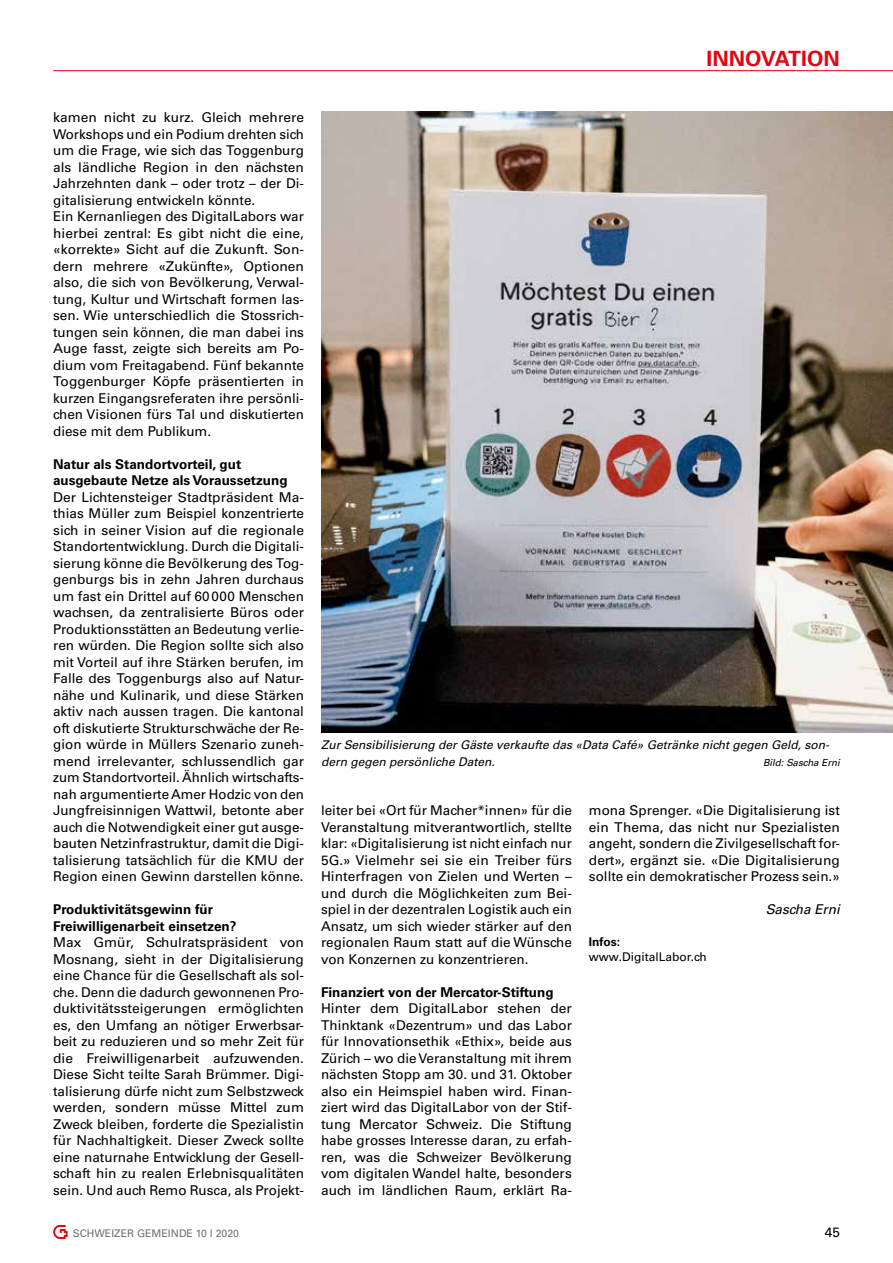
<style>
.page{position:relative;width:893px;height:1263px;background:#fff}
.page>*{position:absolute;margin:0;border:0;box-sizing:border-box;transform-origin:0 0}
.t1{font:700 21px "Univers LT Std";letter-spacing:.005em;color:#e30613}
.t2{font:13.5px/16.5px "Univers LT Std";color:#000;text-align:justify}
.t3{font:700 13.5px/16.5px "Univers LT Std";color:#000}
.t4{font:italic 13.5px "Univers LT Std";color:#000}
.t5{font:italic 12px/16.5px "Univers LT Std";color:#000}
.t6{font:12px "Univers LT Std";color:#000}
.t7{font:700 12px "Univers LT Std";color:#000}
.t8{font:10.5px "Univers LT Std";color:#706f6f}
.t9{font:italic 9.75px "Univers LT Std";color:#000}
</style>
<div class="page">
<hr style="left:53px;top:70px;width:840px;height:1px;background:#e30613">
<svg style="left:53px;top:1225px;width:15px;height:14px"></svg>
<img style="left:321px;top:111px;width:572px;height:622px">
<h1 class="t1" style="left:706px;top:46px;width:135px">INNOVATION</h1>
<p class="t2" style="left:53px;top:109px;width:252px;text-align:left">kamen nicht zu kurz. Gleich mehrere Workshops und ein Podium drehten sich um die Frage, wie sich das Toggenburg als ländliche Region in den nächsten Jahrzehnten dank – oder trotz – der Di&shy;gitalisierung entwickeln könnte.<br>Ein Kernanliegen des DigitalLabors war hierbei zentral: Es gibt nicht die eine, «korrekte» Sicht auf die Zukunft. Son&shy;dern mehrere «Zukünfte», Optionen also, die sich von Bevölkerung, Verwal&shy;tung, Kultur und Wirtschaft formen las&shy;sen. Wie unterschiedlich die Stossrich&shy;tungen sein können, die man dabei ins Auge fasst, zeigte sich bereits am Po&shy;dium vom Freitagabend. Fünf bekannte Toggenburger Köpfe präsentierten in kurzen Eingangsreferaten ihre persönli&shy;chen Visionen fürs Tal und diskutierten diese mit dem Publikum.</p>
<p class="t3" style="left:53px;top:456px;width:236px">Natur als Standortvorteil, gut ausgebaute Netze als Voraussetzung</p>
<p class="t2" style="left:53px;top:489px;width:252px">Der Lichtensteiger Stadtpräsident Ma&shy;thias Müller zum Beispiel konzentrierte sich in seiner Vision auf die regionale Standortentwicklung. Durch die Digitali&shy;sierung könne die Bevölkerung des Tog&shy;genburgs bis in zehn Jahren durchaus um fast ein Drittel auf 60000 Menschen wachsen, da zentralisierte Büros oder Produktionsstätten an Bedeutung verlie&shy;ren würden. Die Region sollte sich also mit Vorteil auf ihre Stärken berufen, im Falle des Toggenburgs also auf Natur&shy;nähe und Kulinarik, und diese Stärken aktiv nach aussen tragen. Die kantonal oft diskutierte Strukturschwäche der Re&shy;gion würde in Müllers Szenario zuneh&shy;mend irrelevanter, schlussendlich gar zum Standortvorteil. Ähnlich wirtschafts&shy;nah argumentierte Amer Hodzic von den Jungfreisinnigen Wattwil, betonte aber auch die Notwendigkeit einer gut ausge&shy;bauten Netzinfrastruktur, damit die Digi&shy;talisierung tatsächlich für die KMU der Region einen Gewinn darstellen könne.</p>
<p class="t3" style="left:53px;top:901px;width:185px">Produktivitätsgewinn für<br>Freiwilligenarbeit einsetzen?</p>
<p class="t2" style="left:53px;top:934px;width:252px">Max Gmür, Schulratspräsident von Mosnang, sieht in der Digitalisierung eine Chance für die Gesellschaft als sol&shy;che. Denn die dadurch gewonnenen Pro&shy;duktivitätssteigerungen ermöglichten es, den Umfang an nötiger Erwerbsar&shy;beit zu reduzieren und so mehr Zeit für die Freiwilligenarbeit aufzuwenden.<br>Diese Sicht teilte Sarah Brümmer. Digi&shy;talisierung dürfe nicht zum Selbstzweck werden, sondern müsse Mittel zum Zweck bleiben, forderte die Spezialistin für Nachhaltigkeit. Dieser Zweck sollte eine naturnahe Entwicklung der Gesell&shy;schaft hin zu realen Erlebnisqualitäten sein. Und auch Remo Rusca, als Projekt-</p>
<p class="t5" style="left:321px;top:737px;width:510px">Zur Sensibilisierung der Gäste verkaufte das «Data Café» Getränke nicht gegen Geld, son&shy;dern gegen persönliche Daten.</p>
<p class="t9" style="left:763px;top:756px;width:78px">Bild: Sascha Erni</p>
<p class="t2" style="left:321px;top:802px;width:252px">leiter bei «Ort für Macher*innen» für die Veranstaltung mitverantwortlich, stellte klar: «Digitalisierung ist nicht einfach nur 5G.» Vielmehr sei sie ein Treiber fürs Hinterfragen von Zielen und Werten – und durch die Möglichkeiten zum Bei&shy;spiel in der dezentralen Logistik auch ein Ansatz, um sich wieder stärker auf den regionalen Raum statt auf die Wünsche von Konzernen zu konzentrieren.</p>
<p class="t3" style="left:321px;top:984px;width:234px">Finanziert von der Mercator-Stiftung</p>
<p class="t2" style="left:321px;top:1000px;width:252px">Hinter dem DigitalLabor stehen der Thinktank «Dezentrum» und das Labor für Innovationsethik «Ethix», beide aus Zürich – wo die Veranstaltung mit ihrem nächsten Stopp am 30. und 31. Oktober also ein Heimspiel haben wird. Finan&shy;ziert wird das DigitalLabor von der Stif&shy;tung Mercator Schweiz. Die Stiftung habe grosses Interesse daran, zu erfah&shy;ren, was die Schweizer Bevölkerung vom digitalen Wandel halte, besonders auch im ländlichen Raum, erklärt Ra-</p>
<p class="t2" style="left:589px;top:802px;width:252px">mona Sprenger. «Die Digitalisierung ist ein Thema, das nicht nur Spezialisten angeht, sondern die Zivilgesellschaft for&shy;dert», ergänzt sie. «Die Digitalisierung sollte ein demokratischer Prozess sein.»</p>
<p class="t4" style="left:766px;top:901px;width:76px">Sascha Erni</p>
<p class="t7" style="left:589px;top:934px;width:33px">Infos:</p>
<p class="t6" style="left:589px;top:949px;width:119px">www.DigitalLabor.ch</p>
<p class="t8" style="left:73px;top:1227px;width:168px">SCHWEIZER GEMEINDE 10 l 2020</p>
<p class="t2" style="left:825px;top:1224px;width:17px">45</p>
</div>
